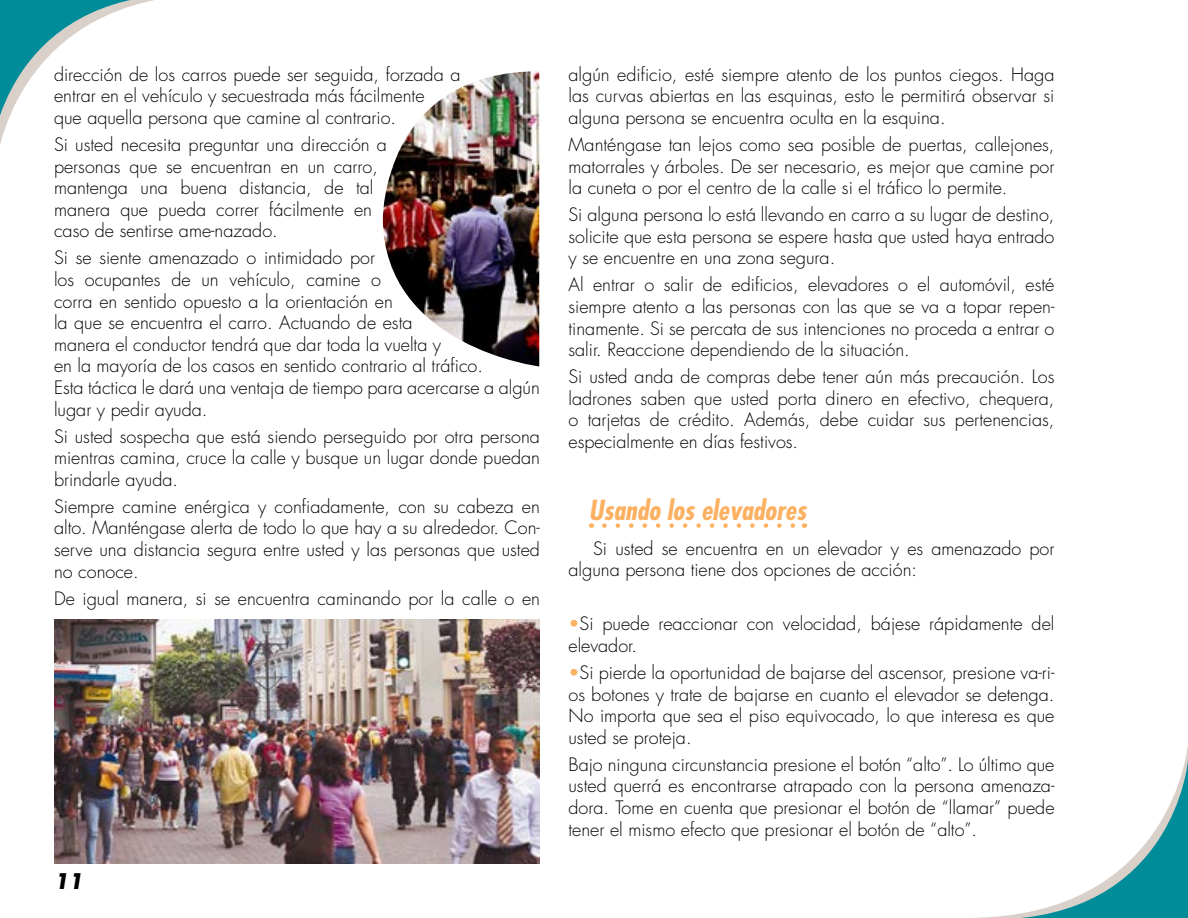
<style>
.page{position:relative;width:1188px;height:918px;background:#fff}
.page>*{position:absolute;margin:0;border:0;box-sizing:border-box;transform-origin:0 0}
.t1{font:italic 700 condensed 27px "Futura Std";color:#fbb161}
.t2{font:italic 700 21px "Futura Std";color:#000}
.t3{font:300 18px/21.6px "Futura Std";color:#000;text-align:justify}
.s1{color:#fbb161}
</style>
<div class="page">
<svg style="left:0;top:0;width:154px;height:144px"></svg>
<svg style="left:978px;top:746px;width:210px;height:172px"></svg>
<svg style="left:604px;top:523px;width:191px;height:5px"></svg>
<img style="left:54px;top:620px;width:486px;height:244px">
<img style="left:382px;top:71px;width:157px;height:295px">
<p class="t3" style="left:54px;top:64px;width:408px;text-align:left">dirección de los carros puede ser seguida, forzada a entrar en el vehículo y secuestrada más fácilmente<br>que aquella persona que camine al contrario.</p>
<p class="t3" style="left:54px;top:134px;width:335px;text-align:left">Si usted necesita preguntar una dirección a personas que se encuentran en un carro, mantenga una buena distancia, de tal manera que pueda correr fácilmente en caso de sentirse ame-nazado.</p>
<p class="t3" style="left:54px;top:248px;width:487px;text-align:left">Si se siente amenazado o intimidado por<br>los ocupantes de un vehículo, camine o<br>corra en sentido opuesto a la orientación en<br>la que se encuentra el carro. Actuando de esta<br>manera el conductor tendrá que dar toda la vuelta y<br>en la mayoría de los casos en sentido contrario al tráfico.<br>Esta táctica le dará una ventaja de tiempo para acercarse a algún lugar y pedir ayuda.</p>
<p class="t3" style="left:54px;top:426px;width:488px">Si usted sospecha que está siendo perseguido por otra persona mientras camina, cruce la calle y busque un lugar donde puedan brindarle ayuda.</p>
<p class="t3" style="left:54px;top:496px;width:487px">Siempre camine enérgica y confiadamente, con su cabeza en alto. Manténgase alerta de todo lo que hay a su alrededor. Con&shy;serve una distancia segura entre usted y las personas que usted no conoce.</p>
<p class="t3" style="left:54px;top:588px;width:488px">De igual manera, si se encuentra caminando por la calle o en</p>
<p class="t2" style="left:54px;top:867px;width:30px">11</p>
<p class="t3" style="left:568px;top:64px;width:488px">algún edificio, esté siempre atento de los puntos ciegos. Haga las curvas abiertas en las esquinas, esto le permitirá observar si alguna persona se encuentra oculta en la esquina.</p>
<p class="t3" style="left:568px;top:134px;width:488px">Manténgase tan lejos como sea posible de puertas, callejones, matorrales y árboles. De ser necesario, es mejor que camine por la cuneta o por el centro de la calle si el tráfico lo permite.</p>
<p class="t3" style="left:568px;top:204px;width:487px">Si alguna persona lo está llevando en carro a su lugar de destino, solicite que esta persona se espere hasta que usted haya entrado y se encuentre en una zona segura.</p>
<p class="t3" style="left:568px;top:275px;width:487px">Al entrar o salir de edificios, elevadores o el automóvil, esté siempre atento a las personas con las que se va a topar repen&shy;tinamente. Si se percata de sus intenciones no proceda a entrar o salir. Reaccione dependiendo de la situación.</p>
<p class="t3" style="left:568px;top:366px;width:488px">Si usted anda de compras debe tener aún más precaución. Los ladrones saben que usted porta dinero en efectivo, chequera, o tarjetas de crédito. Además, debe cuidar sus pertenencias, especialmente en días festivos.</p>
<h1 class="t1" style="left:589px;top:493px;width:219px">Usando los elevadores</h1>
<p class="t3" style="left:568px;top:538px;width:487px;text-indent:25px">Si usted se encuentra en un elevador y es amenazado por alguna persona tiene dos opciones de acción:</p>
<p class="t3" style="left:568px;top:613px;width:487px"><span class="s1">•</span>Si puede reaccionar con velocidad, bájese rápidamente del elevador.</p>
<p class="t3" style="left:568px;top:662px;width:488px"><span class="s1">•</span>Si pierde la oportunidad de bajarse del ascensor, presione va-ri&shy;os botones y trate de bajarse en cuanto el elevador se detenga.<br>No importa que sea el piso equivocado, lo que interesa es que usted se proteja.</p>
<p class="t3" style="left:568px;top:754px;width:488px">Bajo ninguna circunstancia presione el botón “alto”. Lo último que usted querrá es encontrarse atrapado con la persona amenaza&shy;dora. Tome en cuenta que presionar el botón de “llamar” puede tener el mismo efecto que presionar el botón de “alto”.</p>
</div>
